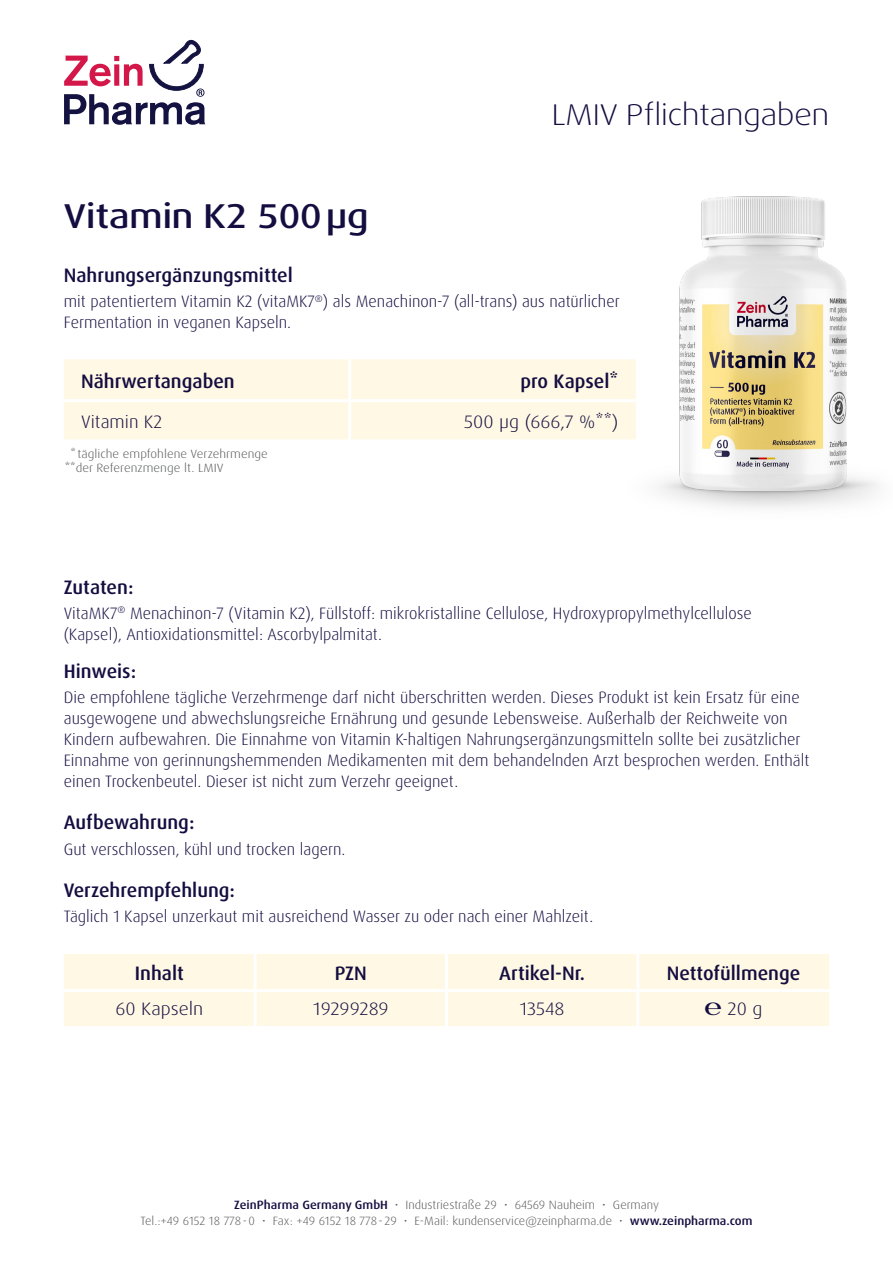
<style>
.page{position:relative;width:893px;height:1263px;background:#fff}
.page>*{position:absolute;margin:0;border:0;box-sizing:border-box;transform-origin:0 0}
.t1{font:500 expanded 34.5px "Dax Pro";color:#140d40}
.t2{font:300 expanded 30px "Dax Pro";color:#140d40}
.t3{font:500 19.5px "Dax Pro";color:#140d40}
.Fließtext{font:300 18px "Dax Pro";color:#140d40;scale:1.1 1}
.Fließtext-2{font:300 18px "Dax Pro";color:#140d40;scale:1.04 1}
.t4{font:300 16.5px/21px "Dax Pro";color:#140d40}
.Fließtext-3{font:300 12px "Dax Pro";color:#57585a;scale:1.05 1}
.Fließtext-4{font:300 12px "Dax Pro";color:#57585a;scale:1.1 1}
.s1{font-weight:500;color:#140d40}
</style>
<div class="page">
<img style="left:659px;top:196px;width:219px;height:312px">
<svg style="left:64px;top:39px;width:142px;height:86px"></svg>
<div style="left:64px;top:359px;width:572px;height:80px;background:#fef8e4"></div>
<hr style="left:348px;top:359px;width:3px;height:40px;background:#fff">
<hr style="left:64px;top:399px;width:286px;height:3px;background:#fff">
<hr style="left:350px;top:399px;width:286px;height:3px;background:#fff">
<hr style="left:348px;top:402px;width:3px;height:37px;background:#fff">
<div style="left:64px;top:954px;width:765px;height:72px;background:#fef8e4"></div>
<hr style="left:254px;top:954px;width:3px;height:35px;background:#fff">
<hr style="left:445px;top:954px;width:3px;height:35px;background:#fff">
<hr style="left:636px;top:954px;width:3px;height:35px;background:#fff">
<hr style="left:64px;top:989px;width:191px;height:3px;background:#fff">
<hr style="left:255px;top:989px;width:191px;height:3px;background:#fff">
<hr style="left:254px;top:992px;width:3px;height:34px;background:#fff">
<hr style="left:446px;top:989px;width:192px;height:3px;background:#fff">
<hr style="left:445px;top:992px;width:3px;height:34px;background:#fff">
<hr style="left:638px;top:989px;width:191px;height:3px;background:#fff">
<hr style="left:636px;top:992px;width:3px;height:34px;background:#fff">
<p class="t2" style="left:552px;top:96px;width:279px">LMIV Pflichtangaben</p>
<p class="t1" style="left:64px;top:194px;width:306px">Vitamin K2 500μg</p>
<p class="t3" style="left:64px;top:262px;width:231px">Nahrungsergänzungsmittel</p>
<p class="t4" style="left:64px;top:291px;width:557px">mit patentiertem Vitamin K2 (vitaMK7<sup>®</sup>) als Menachinon-7 (all-trans) aus natürlicher</p>
<p class="t4" style="left:64px;top:312px;width:229px">Fermentation in veganen Kapseln.</p>
<p class="t3" style="left:81px;top:368px;width:155px">Nährwertangaben</p>
<p class="t3" style="left:521px;top:368px;width:99px">pro Kapsel*</p>
<p class="Fließtext-2" style="left:81px;top:410px;width:79px">Vitamin K2</p>
<p class="Fließtext" style="left:464px;top:410px;width:142px">500 μg (666,7 %**)</p>
<p class="Fließtext-4" style="left:70px;top:446px;width:181px">* tägliche empfohlene Verzehrmenge</p>
<p class="Fließtext-4" style="left:65px;top:460px;width:146px">**der Referenzmenge lt. LMIV</p>
<p class="t3" style="left:64px;top:574px;width:71px">Zutaten:</p>
<p class="t4" style="left:64px;top:603px;width:689px">VitaMK7<sup>®</sup> Menachinon-7 (Vitamin K2), Füllstoff: mikrokristalline Cellulose, Hydroxypropylmethylcellulose</p>
<p class="t4" style="left:64px;top:624px;width:320px">(Kapsel), Antioxidationsmittel: Ascorbylpalmitat.</p>
<p class="t3" style="left:64px;top:659px;width:74px">Hinweis:</p>
<p class="t4" style="left:64px;top:687px;width:747px">Die empfohlene tägliche Verzehrmenge darf nicht überschritten werden. Dieses Produkt ist kein Ersatz für eine ausgewogene und abwechslungsreiche Ernährung und gesunde Lebensweise. Außerhalb der Reichweite von Kindern aufbewahren. Die Einnahme von Vitamin K-haltigen Nahrungsergänzungsmitteln sollte bei zusätzlicher Einnahme von gerinnungshemmenden Medikamenten mit dem behandelnden Arzt besprochen werden. Enthält einen Trockenbeutel. Dieser ist nicht zum Verzehr geeignet.</p>
<p class="t3" style="left:64px;top:810px;width:132px">Aufbewahrung:</p>
<p class="t4" style="left:64px;top:838px;width:283px">Gut verschlossen, kühl und trocken lagern.</p>
<p class="t3" style="left:64px;top:878px;width:173px">Verzehrempfehlung:</p>
<p class="t4" style="left:64px;top:906px;width:531px">Täglich 1 Kapsel unzerkaut mit ausreichend Wasser zu oder nach einer Mahlzeit.</p>
<p class="t3" style="left:135px;top:960px;width:50px">Inhalt</p>
<p class="t3" style="left:335px;top:960px;width:34px">PZN</p>
<p class="t3" style="left:499px;top:960px;width:87px">Artikel-Nr.</p>
<p class="t3" style="left:667px;top:960px;width:135px">Nettofüllmenge</p>
<p class="Fließtext" style="left:115px;top:997px;width:81px">60 Kapseln</p>
<p class="Fließtext" style="left:313px;top:997px;width:70px">19299289</p>
<p class="Fließtext" style="left:520px;top:997px;width:42px">13548</p>
<p class="Fließtext" style="left:705px;top:997px;width:54px">℮ 20 g</p>
<p class="Fließtext-3" style="left:234px;top:1197px;width:406px"><span class="s1">ZeinPharma Germany GmbH</span> • Industriestraße 29 • 64569 Nauheim • Germany</p>
<p class="Fließtext-3" style="left:140px;top:1213px;width:584px">Tel.:+49 6152 18 778-0 • Fax: +49 6152 18 778- 29 • E-Mail: kundenservice@zeinpharma.de • <span class="s1">www.zeinpharma.com</span></p>
</div>
